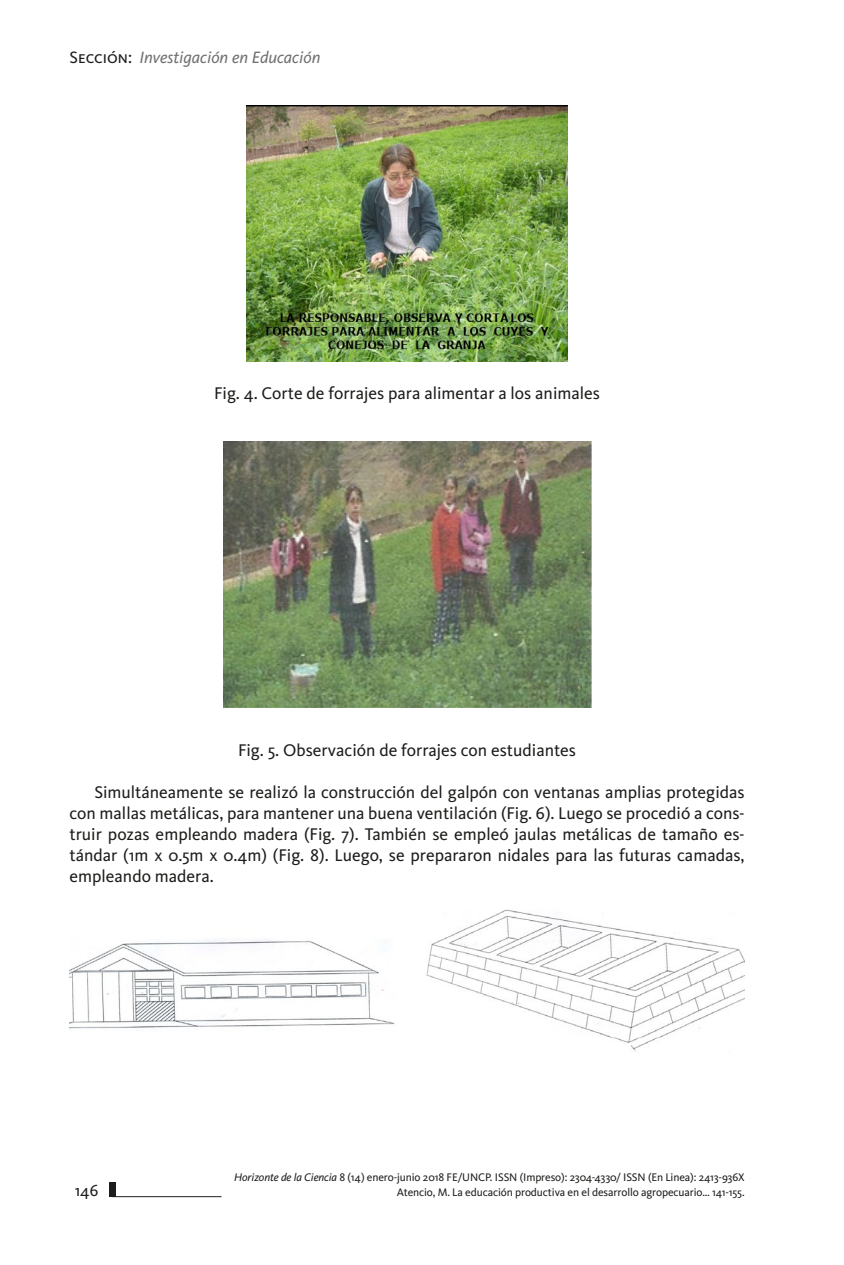
<style>
.page{position:relative;width:844px;height:1265px;background:#fff}
.page>*{position:absolute;margin:0;border:0;box-sizing:border-box;transform-origin:0 0}
.t1{font:17.5px/21px "Kievit";color:#1d1d1b;text-align:justify}
.t2{font:italic 16.97px "Kievit";color:#70706f}
.t3{font:16.62px "Kievit";color:#1d1d1b}
.t4{font:11.38px/14.9px "Kievit";letter-spacing:-.01em;color:#1d1d1b;text-align:right}
.s1{font-family:"Kievit Book SC";font-style:normal;color:#1d1d1b}
.s2{font-style:italic}
</style>
<div class="page">
<hr style="left:112px;top:1196px;width:109px;height:1px;background:#1d1d1b">
<div style="left:109px;top:1182px;width:6px;height:15px;background:#1d1d1b"></div>
<img style="left:246px;top:105px;width:321px;height:256px">
<img style="left:223px;top:441px;width:368px;height:267px">
<img style="left:69px;top:940px;width:326px;height:89px">
<img style="left:426px;top:909px;width:318px;height:142px">
<p class="t2" style="left:69px;top:47px;width:252px"><span class="s1">Sección:</span> Investigación en Educación</p>
<p class="t1" style="left:214px;top:383px;width:387px">Fig. 4. Corte de forrajes para alimentar a los animales</p>
<p class="t1" style="left:238px;top:740px;width:339px">Fig. 5. Observación de forrajes con estudiantes</p>
<p class="t1" style="left:69px;top:782px;width:676px;text-indent:25px">Simultáneamente se realizó la construcción del galpón con ventanas amplias protegidas con mallas metálicas, para mantener una buena ventilación (Fig. 6). Luego se procedió a cons&shy;truir pozas empleando madera (Fig. 7). También se empleó jaulas metálicas de tamaño es&shy;tándar (1m x 0.5m x 0.4m) (Fig. 8). Luego, se prepararon nidales para las futuras camadas, empleando madera.</p>
<p class="t3" style="left:75px;top:1181px;width:25px">146</p>
<p class="t4" style="left:234px;top:1170px;width:512px"><span class="s2">Horizonte de la Ciencia</span> 8 (14) enero-junio 2018 FE/UNCP. ISSN (Impreso): 2304-4330/ ISSN (En Linea): 2413-936X<br>Atencio, M. La educación productiva en el desarrollo agropecuario… 141-155.</p>
</div>
